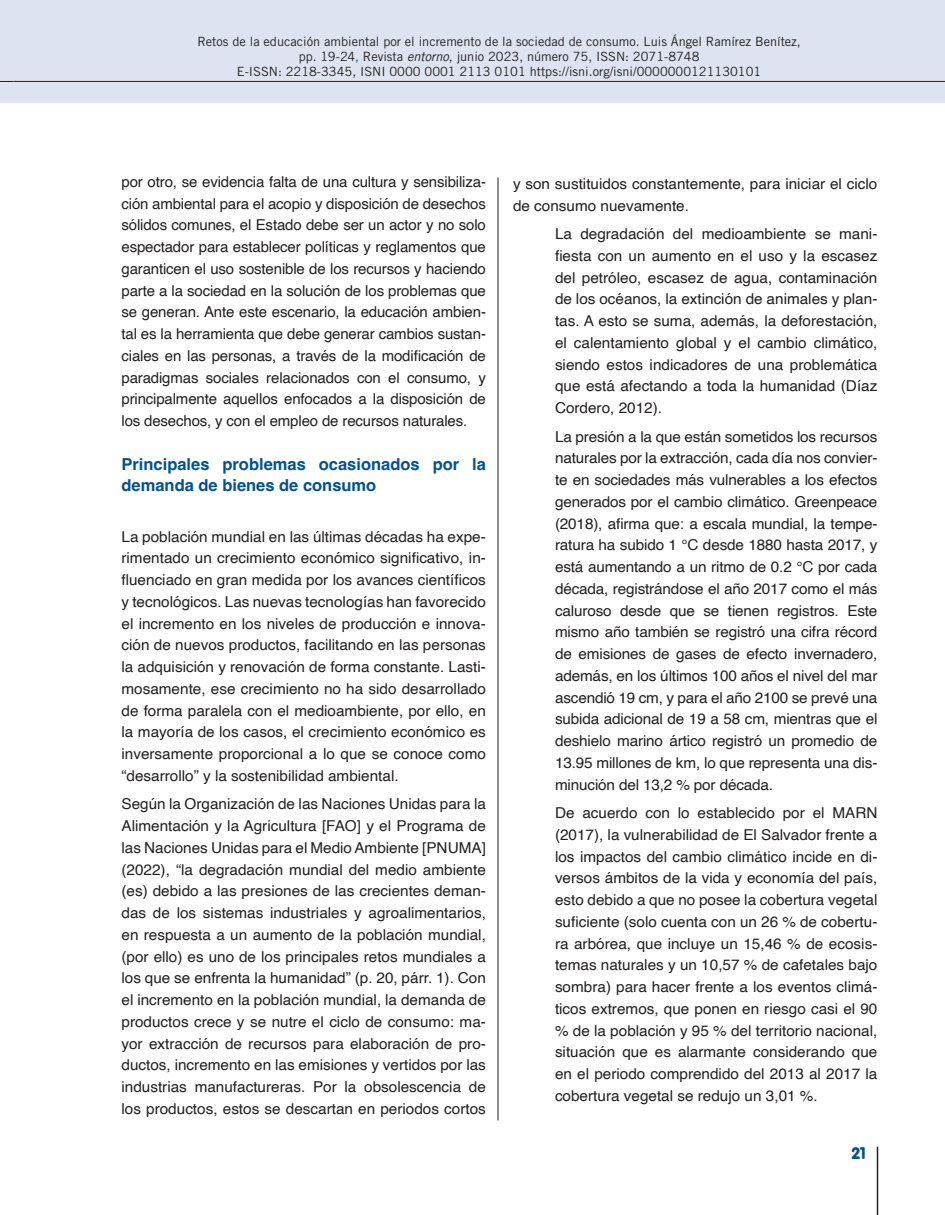
<style>
.page{position:relative;width:945px;height:1215px;background:#fff}
.page>*{position:absolute;margin:0;border:0;box-sizing:border-box;transform-origin:0 0}
.t1{font:700 16.5px/21.8px "Helvetica";color:#005294}
.t2{font:900 16.5px "VAG Rounded";color:#005294}
.t3{font:15px/21.8px "Helvetica";color:#231f20;text-align:justify}
.t4{font:12.75px/15px "Trade Gothic";color:#231f20;text-align:center}
.s1{color:#005294}
.s2{font-family:"Trade Gothic LT";font-style:italic}
</style>
<div class="page">
<div style="left:14px;top:0;width:931px;height:103px;background:#dde3f0"></div>
<div style="left:0;top:0;width:14px;height:103px;background:#dde3f0"></div>
<svg style="left:0;top:81px;width:14px;height:1px"></svg>
<hr style="left:14px;top:81px;width:931px;height:1px;background:#231f20">
<hr style="left:877px;top:1147px;width:1px;height:68px;background:#231f20">
<hr style="left:498px;top:177px;width:1px;height:943px;background:#231f20">
<p class="t4" style="left:197px;top:33px;width:605px">Retos de la educación ambiental por el incremento de la sociedad de consumo. Luis Ángel Ramírez Benítez, pp. 19-24<span class="s1">,</span> Revista <span class="s2">entorno</span>, junio 2023, número 75, ISSN: 2071-8748<br>E-ISSN: 2218-3345, ISNI 0000 0001 2113 0101 https://isni.org/isni/0000000121130101</p>
<p class="t3" style="left:122px;top:171px;width:366px">por otro, se evidencia falta de una cultura y sensibiliza&shy;ción ambiental para el acopio y disposición de desechos sólidos comunes, el Estado debe ser un actor y no solo espectador para establecer políticas y reglamentos que garanticen el uso sostenible de los recursos y haciendo parte a la sociedad en la solución de los problemas que se generan. Ante este escenario, la educación ambien&shy;tal es la herramienta que debe generar cambios sustan&shy;ciales en las personas, a través de la modificación de paradigmas sociales relacionados con el consumo, y principalmente aquellos enfocados a la disposición de los desechos, y con el empleo de recursos naturales.</p>
<p class="t1" style="left:122px;top:455px;width:366px">Principales problemas ocasionados por la demanda de bienes de consumo</p>
<p class="t3" style="left:122px;top:526px;width:366px">La población mundial en las últimas décadas ha expe&shy;rimentado un crecimiento económico significativo, in&shy;fluenciado en gran medida por los avances científicos y tecnológicos. Las nuevas tecnologías han favorecido el incremento en los niveles de producción e innova&shy;ción de nuevos productos, facilitando en las personas la adquisición y renovación de forma constante. Lasti&shy;mosamente, ese crecimiento no ha sido desarrollado de forma paralela con el medioambiente, por ello, en la mayoría de los casos, el crecimiento económico es inversamente proporcional a lo que se conoce como “desarrollo” y la sostenibilidad ambiental.</p>
<p class="t3" style="left:122px;top:794px;width:366px">Según la Organización de las Naciones Unidas para la Alimentación y la Agricultura [FAO] y el Programa de las Naciones Unidas para el Medio Ambiente [PNUMA] (2022), “la degradación mundial del medio ambiente (es) debido a las presiones de las crecientes deman&shy;das de los sistemas industriales y agroalimentarios, en respuesta a un aumento de la población mundial, (por ello) es uno de los principales retos mundiales a los que se enfrenta la humanidad” (p. 20, párr. 1). Con el incremento en la población mundial, la demanda de productos crece y se nutre el ciclo de consumo: ma&shy;yor extracción de recursos para elaboración de pro&shy;ductos, incremento en las emisiones y vertidos por las industrias manufactureras. Por la obsolescencia de los productos, estos se descartan en periodos cortos</p>
<p class="t3" style="left:513px;top:173px;width:366px">y son sustituidos constantemente, para iniciar el ciclo de consumo nuevamente.</p>
<p class="t3" style="left:555px;top:223px;width:324px">La degradación del medioambiente se mani&shy;fiesta con un aumento en el uso y la escasez del petróleo, escasez de agua, contaminación de los océanos, la extinción de animales y plan&shy;tas. A esto se suma, además, la deforestación, el calentamiento global y el cambio climático, siendo estos indicadores de una problemática que está afectando a toda la humanidad (Díaz Cordero, 2012).</p>
<p class="t3" style="left:555px;top:426px;width:324px">La presión a la que están sometidos los recursos naturales por la extracción, cada día nos convier&shy;te en sociedades más vulnerables a los efectos generados por el cambio climático. Greenpeace (2018), afirma que: a escala mundial, la tempe&shy;ratura ha subido 1 °C desde 1880 hasta 2017, y está aumentando a un ritmo de 0.2 °C por cada década, registrándose el año 2017 como el más caluroso desde que se tienen registros. Este mismo año también se registró una cifra récord de emisiones de gases de efecto invernadero, además, en los últimos 100 años el nivel del mar ascendió 19 cm, y para el año 2100 se prevé una subida adicional de 19 a 58 cm, mientras que el deshielo marino ártico registró un promedio de 13.95 millones de km, lo que representa una dis&shy;minución del 13,2 % por década.</p>
<p class="t3" style="left:555px;top:802px;width:324px">De acuerdo con lo establecido por el MARN (2017), la vulnerabilidad de El Salvador frente a los impactos del cambio climático incide en di&shy;versos ámbitos de la vida y economía del país, esto debido a que no posee la cobertura vegetal suficiente (solo cuenta con un 26 % de cobertu&shy;ra arbórea, que incluye un 15,46 % de ecosis&shy;temas naturales y un 10,57 % de cafetales bajo sombra) para hacer frente a los eventos climá&shy;ticos extremos, que ponen en riesgo casi el 90 % de la población y 95 % del territorio nacional, situación que es alarmante considerando que en el periodo comprendido del 2013 al 2017 la cobertura vegetal se redujo un 3,01 %.</p>
<p class="t2" style="left:852px;top:1144px;width:15px">21</p>
</div>
